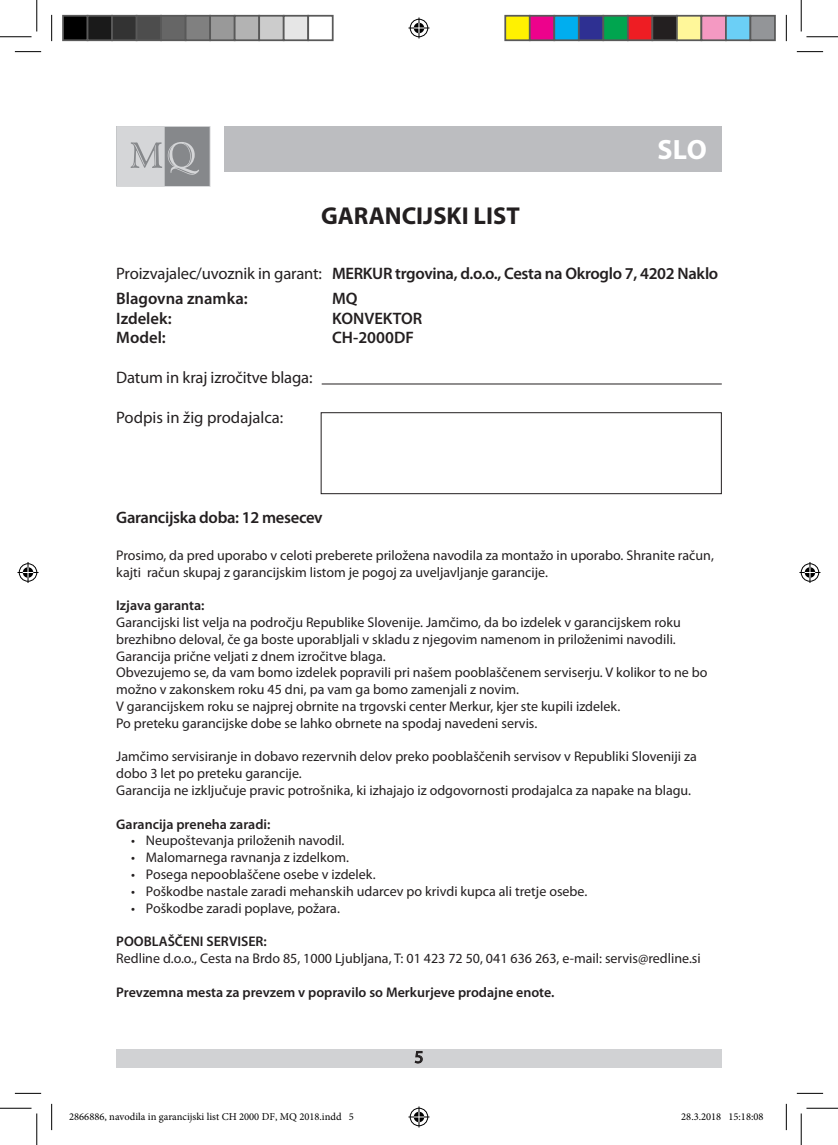
<style>
.page{position:relative;width:838px;height:1145px;background:#fff}
.page>*{position:absolute;margin:0;border:0;box-sizing:border-box;transform-origin:0 0}
.t1{font:700 28px "Myriad Pro";color:#fff}
.t2{font:700 24.5px "Myriad Pro";color:#231f20}
.t3{font:17.5px "Myriad Pro";color:#231f20}
.t4{font:600 16.62px/24.8px "Myriad Pro";letter-spacing:-.02em;color:#231f20}
.t5{font:16.62px "Myriad Pro";letter-spacing:-.01em;color:#231f20}
.t6{font:600 16.62px "Myriad Pro";color:#231f20}
.t7{font:14px/16.8px "Myriad Pro";color:#231f20}
.t8{font:600 14px "Myriad Pro";color:#231f20}
.t9{font:10.5px "Minion Pro";color:#000}
.s1{font-weight:400}
</style>
<div class="page">
<div style="left:116px;top:1049px;width:605px;height:18px;background:#d1d2d4"></div>
<svg style="left:414px;top:1051px;width:9px;height:13px"></svg>
<div style="left:224px;top:126px;width:497px;height:45px;background:#bcbdc0"></div>
<svg style="left:116px;top:126px;width:94px;height:61px"></svg>
<div style="left:320px;top:412px;width:401px;height:82px;border:1px solid #231f20"></div>
<hr style="left:321px;top:384px;width:400px;height:1px;background:#231f20">
<svg style="left:15px;top:51px;width:26px;height:1px"></svg>
<svg style="left:796px;top:51px;width:27px;height:1px"></svg>
<svg style="left:15px;top:1093px;width:26px;height:1px"></svg>
<svg style="left:796px;top:1093px;width:27px;height:1px"></svg>
<svg style="left:51px;top:15px;width:1px;height:26px"></svg>
<svg style="left:51px;top:1104px;width:1px;height:26px"></svg>
<svg style="left:786px;top:15px;width:1px;height:26px"></svg>
<svg style="left:786px;top:1104px;width:1px;height:26px"></svg>
<hr style="left:0;top:36px;width:32px;height:1px;background:#000">
<hr style="left:806px;top:36px;width:31px;height:1px;background:#000">
<hr style="left:0;top:1108px;width:32px;height:1px;background:#000">
<hr style="left:806px;top:1108px;width:31px;height:1px;background:#000">
<hr style="left:36px;top:0;width:1px;height:31px;background:#000">
<hr style="left:36px;top:1113px;width:1px;height:32px;background:#000">
<hr style="left:800px;top:0;width:1px;height:31px;background:#000">
<hr style="left:800px;top:1113px;width:1px;height:32px;background:#000">
<svg style="left:408px;top:18px;width:21px;height:21px"></svg>
<svg style="left:408px;top:1106px;width:21px;height:21px"></svg>
<svg style="left:18px;top:562px;width:21px;height:21px"></svg>
<svg style="left:799px;top:562px;width:21px;height:21px"></svg>
<div style="left:63px;top:16px;width:25px;height:24px;background:#000"></div>
<div style="left:62px;top:15px;width:26px;height:26px;border:2px solid #595959"></div>
<div style="left:88px;top:16px;width:24px;height:24px;background:#1a1a1a"></div>
<div style="left:87px;top:15px;width:26px;height:26px;border:2px solid #595959"></div>
<div style="left:112px;top:16px;width:25px;height:24px;background:#333"></div>
<div style="left:111px;top:15px;width:26px;height:26px;border:2px solid #595959"></div>
<div style="left:137px;top:16px;width:24px;height:24px;background:#4d4d4d"></div>
<div style="left:136px;top:15px;width:26px;height:26px;border:2px solid #595959"></div>
<div style="left:161px;top:16px;width:25px;height:24px;background:#666"></div>
<div style="left:160px;top:15px;width:26px;height:26px;border:2px solid #595959"></div>
<div style="left:186px;top:16px;width:24px;height:24px;background:#808080"></div>
<div style="left:185px;top:15px;width:26px;height:26px;border:2px solid #595959"></div>
<div style="left:210px;top:16px;width:25px;height:24px;background:#999"></div>
<div style="left:209px;top:15px;width:26px;height:26px;border:2px solid #595959"></div>
<div style="left:235px;top:16px;width:24px;height:24px;background:#b3b3b3"></div>
<div style="left:234px;top:15px;width:26px;height:26px;border:2px solid #595959"></div>
<div style="left:259px;top:16px;width:25px;height:24px;background:#ccc"></div>
<div style="left:258px;top:15px;width:26px;height:26px;border:2px solid #595959"></div>
<div style="left:284px;top:16px;width:24px;height:24px;background:#e6e6e6"></div>
<div style="left:283px;top:15px;width:26px;height:26px;border:2px solid #595959"></div>
<div style="left:307px;top:15px;width:26px;height:26px;border:2px solid #595959"></div>
<div style="left:505px;top:16px;width:24px;height:24px;background:#fff101"></div>
<div style="left:504px;top:15px;width:26px;height:26px;border:2px solid #595959"></div>
<div style="left:529px;top:16px;width:25px;height:24px;background:#ed028c"></div>
<div style="left:529px;top:15px;width:26px;height:26px;border:2px solid #595959"></div>
<div style="left:554px;top:16px;width:24px;height:24px;background:#00aeef"></div>
<div style="left:553px;top:15px;width:26px;height:26px;border:2px solid #595959"></div>
<div style="left:578px;top:16px;width:25px;height:24px;background:#2e3092"></div>
<div style="left:578px;top:15px;width:26px;height:26px;border:2px solid #595959"></div>
<div style="left:603px;top:16px;width:24px;height:24px;background:#00a54f"></div>
<div style="left:602px;top:15px;width:26px;height:26px;border:2px solid #595959"></div>
<div style="left:627px;top:16px;width:25px;height:24px;background:#ee1d23"></div>
<div style="left:627px;top:15px;width:26px;height:26px;border:2px solid #595959"></div>
<div style="left:652px;top:16px;width:24px;height:24px;background:#231f20"></div>
<div style="left:651px;top:15px;width:26px;height:26px;border:2px solid #595959"></div>
<div style="left:676px;top:16px;width:25px;height:24px;background:#fff79a"></div>
<div style="left:676px;top:15px;width:26px;height:26px;border:2px solid #595959"></div>
<div style="left:701px;top:16px;width:24px;height:24px;background:#f499c2"></div>
<div style="left:700px;top:15px;width:26px;height:26px;border:2px solid #595959"></div>
<div style="left:725px;top:16px;width:25px;height:24px;background:#6bcff6"></div>
<div style="left:725px;top:15px;width:26px;height:26px;border:2px solid #595959"></div>
<div style="left:750px;top:16px;width:24px;height:24px;background:#939598"></div>
<div style="left:749px;top:15px;width:26px;height:26px;border:2px solid #595959"></div>
<svg style="left:116px;top:1067px;width:226px;height:1px"></svg>
<h2 class="t2" style="left:321px;top:200px;width:200px">GARANCIJSKI LIST</h2>
<h1 class="t1" style="left:657px;top:132px;width:51px">SLO</h1>
<p class="t4" style="left:116px;top:260px;width:603px"><span class="s1">Proizvajalec/uvoznik in garant:</span> MERKUR trgovina, d.o.o., Cesta na Okroglo 7, 4202 Naklo<br>Blagovna znamka:</p>
<p class="t4" style="left:332px;top:285px;width:27px">MQ</p>
<p class="t6" style="left:116px;top:307px;width:57px">Izdelek:</p>
<p class="t6" style="left:332px;top:307px;width:92px">KONVEKTOR</p>
<p class="t4" style="left:116px;top:325px;width:51px">Model:</p>
<p class="t6" style="left:332px;top:327px;width:83px">CH-2000DF</p>
<p class="t5" style="left:116px;top:368px;width:198px">Datum in kraj izročitve blaga:</p>
<p class="t5" style="left:116px;top:407px;width:168px">Podpis in žig prodajalca:</p>
<p class="t4" style="left:116px;top:505px;width:208px">Garancijska doba: 12 mesecev</p>
<p class="t7" style="left:116px;top:546px;width:599px">Prosimo, da pred uporabo v celoti preberete priložena navodila za montažo in uporabo. Shranite račun, kajti račun skupaj z garancijskim listom je pogoj za uveljavljanje garancije.</p>
<p class="t8" style="left:116px;top:597px;width:90px">Izjava garanta:</p>
<p class="t7" style="left:116px;top:614px;width:592px">Garancijski list velja na področju Republike Slovenije. Jamčimo, da bo izdelek v garancijskem roku brezhibno deloval, če ga boste uporabljali v skladu z njegovim namenom in priloženimi navodili.<br>Garancija prične veljati z dnem izročitve blaga.<br>Obvezujemo se, da vam bomo izdelek popravili pri našem pooblaščenem serviserju. V kolikor to ne bo možno v zakonskem roku 45 dni, pa vam ga bomo zamenjali z novim.<br>V garancijskem roku se najprej obrnite na trgovski center Merkur, kjer ste kupili izdelek.<br>Po preteku garancijske dobe se lahko obrnete na spodaj navedeni servis.</p>
<p class="t7" style="left:116px;top:748px;width:582px">Jamčimo servisiranje in dobavo rezervnih delov preko pooblaščenih servisov v Republiki Sloveniji za dobo 3 let po preteku garancije.<br>Garancija ne izključuje pravic potrošnika, ki izhajajo iz odgovornosti prodajalca za napake na blagu.</p>
<p class="t8" style="left:116px;top:815px;width:156px">Garancija preneha zaradi:</p>
<p class="t7" style="left:131px;top:832px;width:215px">• Neupoštevanja priloženih navodil.</p>
<p class="t7" style="left:131px;top:849px;width:219px">• Malomarnega ravnanja z izdelkom.</p>
<p class="t7" style="left:131px;top:866px;width:246px">• Posega nepooblaščene osebe v izdelek.</p>
<p class="t7" style="left:131px;top:882px;width:457px">• Poškodbe nastale zaradi mehanskih udarcev po krivdi kupca ali tretje osebe.</p>
<p class="t7" style="left:131px;top:899px;width:210px">• Poškodbe zaradi poplave, požara.</p>
<p class="t8" style="left:116px;top:933px;width:152px">POOBLAŠČENI SERVISER:</p>
<p class="t7" style="left:116px;top:950px;width:586px">Redline d.o.o., Cesta na Brdo 85, 1000 Ljubljana, T: 01 423 72 50, 041 636 263, e-mail: servis@redline.si</p>
<p class="t8" style="left:116px;top:983px;width:439px">Prevzemna mesta za prevzem v popravilo so Merkurjeve prodajne enote.</p>
<p class="t3" style="left:414px;top:1046px;width:10px">5</p>
<p class="t9" style="left:69px;top:1109px;width:286px">2866886, navodila in garancijski list CH 2000 DF, MQ 2018.indd 5</p>
<p class="t9" style="left:681px;top:1109px;width:84px">28.3.2018 15:18:08</p>
</div>
